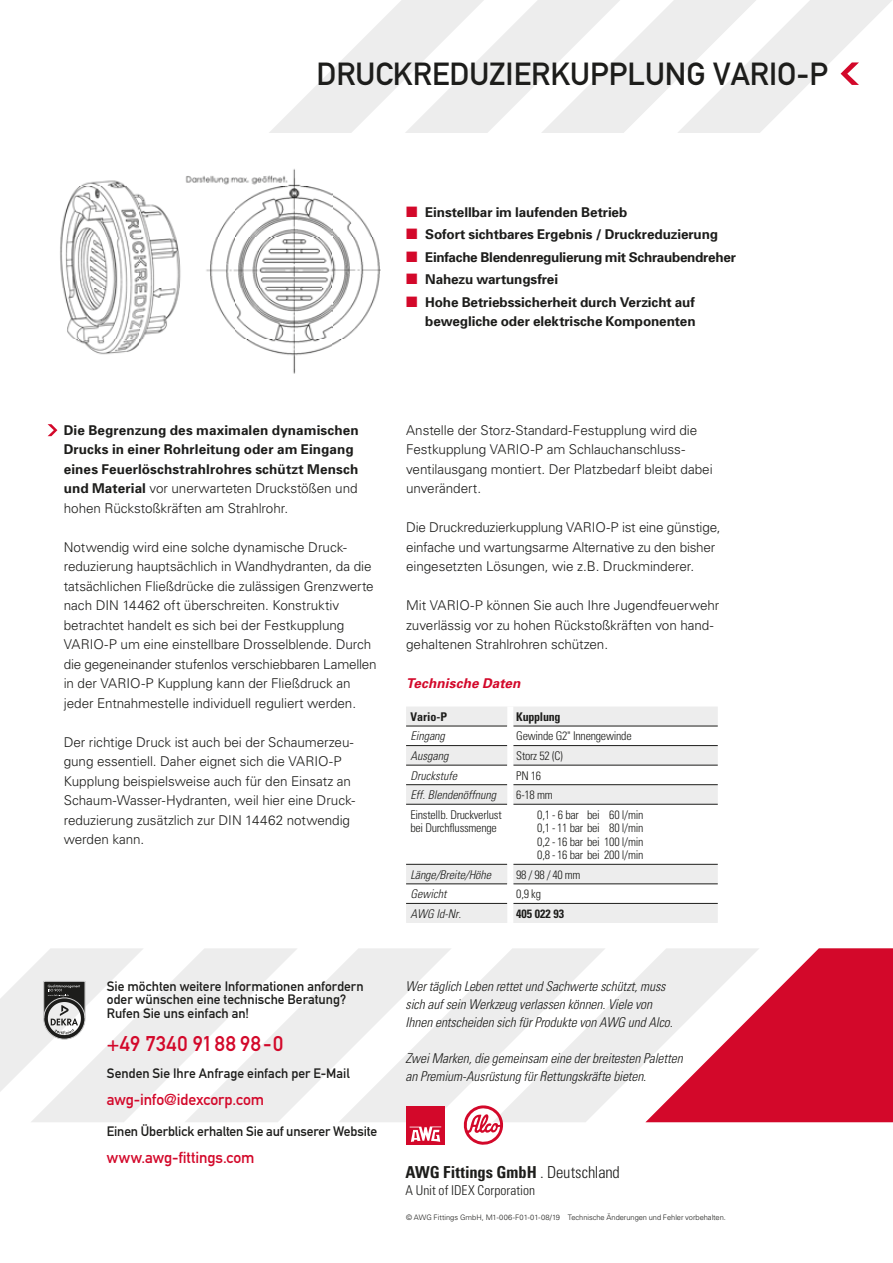
<style>
.page{position:relative;width:893px;height:1263px;background:#fff}
.page>*{position:absolute;margin:0;border:0;box-sizing:border-box;transform-origin:0 0}
.t1{font:31.5px "DIN Schrift 1451 Mittel Alt";color:#1d1d1b}
.t2{font:21px "DIN Schrift 1451 Mittelschrift";letter-spacing:.025em;color:#d3082a}
.t3{font:700 condensed 16.5px "Univers 67";color:#1d1d1b}
.t4{font:15.75px "DIN Schrift 1451 Mittelschrift";letter-spacing:-.005em;color:#d3082a}
.t5{font:300 13.5px/19.5px "Univers 45";letter-spacing:-.005em;color:#1d1d1b}
.t6{font:700 13.5px/19.5px "Univers 65";color:#1d1d1b}
.t7{font:italic 300 13.5px/18px "Univers 47 Cond";letter-spacing:-.005em;color:#1d1d1b}
.t8{font:13.5px/13.5px "DIN Schrift 1451 Mittelschrift";letter-spacing:-.005em;color:#1d1d1b}
.t9{font:700 13.5px "Univers 65";letter-spacing:-.02em;color:#1d1d1b}
.t10{font:300 condensed 13.5px "Univers 47";color:#1d1d1b}
.t11{font:italic 700 13.5px "Univers 65";letter-spacing:.01em;color:#d3082a}
.t12{font:300 condensed 12px/13.5px "Univers 47";letter-spacing:-.02em;color:#1d1d1b}
.t13{font:italic 300 12px "Univers 47 Cond";color:#1d1d1b}
.t14{font:700 condensed 12px "Univers 67";color:#1d1d1b}
.t15{font:700 condensed 12px "Univers 67";letter-spacing:-.02em;color:#1d1d1b}
.t16{font:300 7.5px "Univers 45";letter-spacing:-.005em;color:#1d1d1b}
.s1{color:#d3082a}
.s2{font-family:"Univers 65";font-weight:700}
.s3{font-family:"Univers 47";font-weight:300}
</style>
<div class="page">
<svg style="left:606px;top:970px;width:39px;height:131px;fill:#ededed"></svg>
<svg style="left:452px;top:948px;width:154px;height:174px;fill:#ededed"></svg>
<svg style="left:298px;top:948px;width:154px;height:174px;fill:#ededed"></svg>
<svg style="left:31px;top:948px;width:267px;height:174px;fill:#ededed"></svg>
<svg style="left:645px;top:948px;width:248px;height:174px"></svg>
<svg style="left:0;top:948px;width:144px;height:144px"></svg>
<div style="left:406px;top:1106px;width:38px;height:38px;background:#d3082a"></div>
<svg style="left:410px;top:1126px;width:31px;height:16px"></svg>
<svg style="left:463px;top:1104px;width:42px;height:41px"></svg>
<img style="left:60px;top:169px;width:321px;height:205px">
<svg style="left:406px;top:707px;width:101px;height:216px"></svg>
<svg style="left:513px;top:707px;width:205px;height:216px"></svg>
<hr style="left:406px;top:726px;width:101px;height:1px;background:#1d1d1b">
<hr style="left:513px;top:726px;width:205px;height:1px;background:#1d1d1b">
<hr style="left:406px;top:745px;width:101px;height:1px;background:#1d1d1b">
<hr style="left:513px;top:745px;width:205px;height:1px;background:#1d1d1b">
<hr style="left:406px;top:765px;width:101px;height:1px;background:#1d1d1b">
<hr style="left:513px;top:765px;width:205px;height:1px;background:#1d1d1b">
<hr style="left:406px;top:784px;width:101px;height:1px;background:#1d1d1b">
<hr style="left:513px;top:784px;width:205px;height:1px;background:#1d1d1b">
<hr style="left:406px;top:804px;width:101px;height:1px;background:#1d1d1b">
<hr style="left:513px;top:804px;width:205px;height:1px;background:#1d1d1b">
<hr style="left:406px;top:864px;width:101px;height:1px;background:#1d1d1b">
<hr style="left:513px;top:864px;width:205px;height:1px;background:#1d1d1b">
<hr style="left:406px;top:883px;width:101px;height:1px;background:#1d1d1b">
<hr style="left:513px;top:883px;width:205px;height:1px;background:#1d1d1b">
<hr style="left:406px;top:903px;width:101px;height:1px;background:#1d1d1b">
<hr style="left:513px;top:903px;width:205px;height:1px;background:#1d1d1b">
<svg style="left:269px;top:0;width:623px;height:133px"></svg>
<svg style="left:48px;top:424px;width:9px;height:12px"></svg>
<h1 class="t1" style="left:317px;top:55px;width:513px">DRUCKREDUZIERKUPPLUNG VARIO-P</h1>
<p class="t6" style="left:406px;top:202px;width:223px"><span class="s1">■</span> Einstellbar im laufenden Betrieb</p>
<p class="t6" style="left:406px;top:224px;width:313px"><span class="s1">■</span> Sofort sichtbares Ergebnis / Druckreduzierung</p>
<p class="t9" style="left:406px;top:248px;width:331px"><span class="s1">■</span> Einfache Blendenregulierung mit Schraubendreher</p>
<p class="t6" style="left:406px;top:269px;width:154px"><span class="s1">■</span> Nahezu wartungsfrei</p>
<p class="t6" style="left:406px;top:292px;width:291px;text-align:right"><span class="s1">■</span> Hohe Betriebssicherheit durch Verzicht auf bewegliche oder elektrische Komponenten</p>
<p class="t6" style="left:64px;top:420px;width:296px">Die Begrenzung des maximalen dynamischen<br>Drucks in einer Rohrleitung oder am Eingang eines Feuerlöschstrahlrohres schützt Mensch</p>
<p class="t5" style="left:64px;top:479px;width:295px"><span class="s2">und Material</span> vor unerwarteten Druckstößen und hohen Rückstoßkräften am Strahlrohr.</p>
<p class="t5" style="left:64px;top:537px;width:314px">Notwendig wird eine solche dynamische Druck&shy;reduzierung hauptsächlich in Wandhydranten, da die tatsächlichen Fließdrücke die zulässigen Grenzwerte nach DIN 14462 oft überschreiten. Konstruktiv betrachtet handelt es sich bei der Festkupplung VARIO-P um eine einstellbare Drosselblende. Durch die gegeneinander stufenlos verschiebbaren Lamellen in der VARIO-P Kupplung kann der Fließdruck an jeder Entnahmestelle individuell reguliert werden.</p>
<p class="t5" style="left:64px;top:732px;width:293px">Der richtige Druck ist auch bei der Schaumerzeu&shy;gung essentiell. Daher eignet sich die VARIO-P Kupplung beispielsweise auch für den Einsatz an Schaum-Wasser-Hydranten, weil hier eine Druck&shy;reduzierung zusätzlich zur DIN 14462 notwendig werden kann.</p>
<p class="t8" style="left:107px;top:979px;width:258px">Sie möchten weitere Informationen anfordern oder wünschen eine technische Beratung?<br>Rufen Sie uns einfach an!</p>
<h2 class="t2" style="left:107px;top:1031px;width:178px">+49 7340 91 88 98-0</h2>
<p class="t8" style="left:107px;top:1066px;width:244px">Senden Sie Ihre Anfrage einfach per E-Mail</p>
<p class="t4" style="left:107px;top:1090px;width:159px">awg-info@idexcorp.com</p>
<p class="t8" style="left:107px;top:1125px;width:272px">Einen Überblick erhalten Sie auf unserer Website</p>
<p class="t4" style="left:107px;top:1148px;width:149px">www.awg-fittings.com</p>
<p class="t5" style="left:406px;top:420px;width:308px">Anstelle der Storz-Standard-Festupplung wird die Festkupplung VARIO-P am Schlauchanschluss&shy;ventilausgang montiert. Der Platzbedarf bleibt dabei unverändert.</p>
<p class="t5" style="left:406px;top:517px;width:316px">Die Druckreduzierkupplung VARIO-P ist eine günstige, einfache und wartungsarme Alternative zu den bisher eingesetzten Lösungen, wie z.B. Druckminderer.</p>
<p class="t5" style="left:406px;top:595px;width:315px">Mit VARIO-P können Sie auch Ihre Jugendfeuerwehr zuverlässig vor zu hohen Rückstoßkräften von hand&shy;gehaltenen Strahlrohren schützen.</p>
<p class="t11" style="left:406px;top:675px;width:116px">Technische Daten</p>
<p class="t14" style="left:410px;top:709px;width:38px">Vario-P</p>
<p class="t15" style="left:516px;top:709px;width:46px">Kupplung</p>
<p class="t13" style="left:410px;top:729px;width:36px">Eingang</p>
<p class="t12" style="left:516px;top:729px;width:117px">Gewinde G2" Innengewinde</p>
<p class="t13" style="left:410px;top:748px;width:39px">Ausgang</p>
<p class="t12" style="left:516px;top:749px;width:48px">Storz 52 (C)</p>
<p class="t13" style="left:410px;top:768px;width:48px">Druckstufe</p>
<p class="t12" style="left:516px;top:768px;width:27px">PN 16</p>
<p class="t13" style="left:410px;top:788px;width:87px">Eff. Blendenöffnung</p>
<p class="t12" style="left:516px;top:788px;width:38px">6-18 mm</p>
<p class="t12" style="left:410px;top:807px;width:93px">Einstellb. Druckverlust bei Durchflussmenge</p>
<p class="t13" style="left:410px;top:867px;width:82px">Länge/Breite/Höhe</p>
<p class="t12" style="left:516px;top:867px;width:66px">98 / 98 / 40 mm</p>
<p class="t13" style="left:410px;top:887px;width:38px">Gewicht</p>
<p class="t12" style="left:516px;top:887px;width:26px">0,9 kg</p>
<p class="t13" style="left:410px;top:906px;width:52px">AWG Id-Nr.</p>
<p class="t14" style="left:516px;top:906px;width:49px">405 022 93</p>
<p class="t12" style="left:537px;top:808px;width:108px;text-align:justify">0,1 - 6 bar bei 60 l/min 0,1 - 11 bar bei 80 l/min 0,2 - 16 bar bei 100 l/min 0,8 - 16 bar bei 200 l/min</p>
<p class="t7" style="left:406px;top:977px;width:269px">Wer täglich Leben rettet und Sachwerte schützt, muss sich auf sein Werkzeug verlassen können. Viele von<br>Ihnen entscheiden sich für Produkte von AWG und Alco.</p>
<p class="t7" style="left:406px;top:1049px;width:279px">Zwei Marken, die gemeinsam eine der breitesten Paletten an Premium-Ausrüstung für Rettungskräfte bieten.</p>
<p class="t3" style="left:406px;top:1162px;width:216px">AWG Fittings GmbH <span class="s3">. Deutschland</span></p>
<p class="t10" style="left:406px;top:1182px;width:131px">A Unit of IDEX Corporation</p>
<p class="t16" style="left:406px;top:1213px;width:321px">© AWG Fittings GmbH, M1-006-F01-01-08/19 Technische Änderungen und Fehler vorbehalten.</p>
</div>
